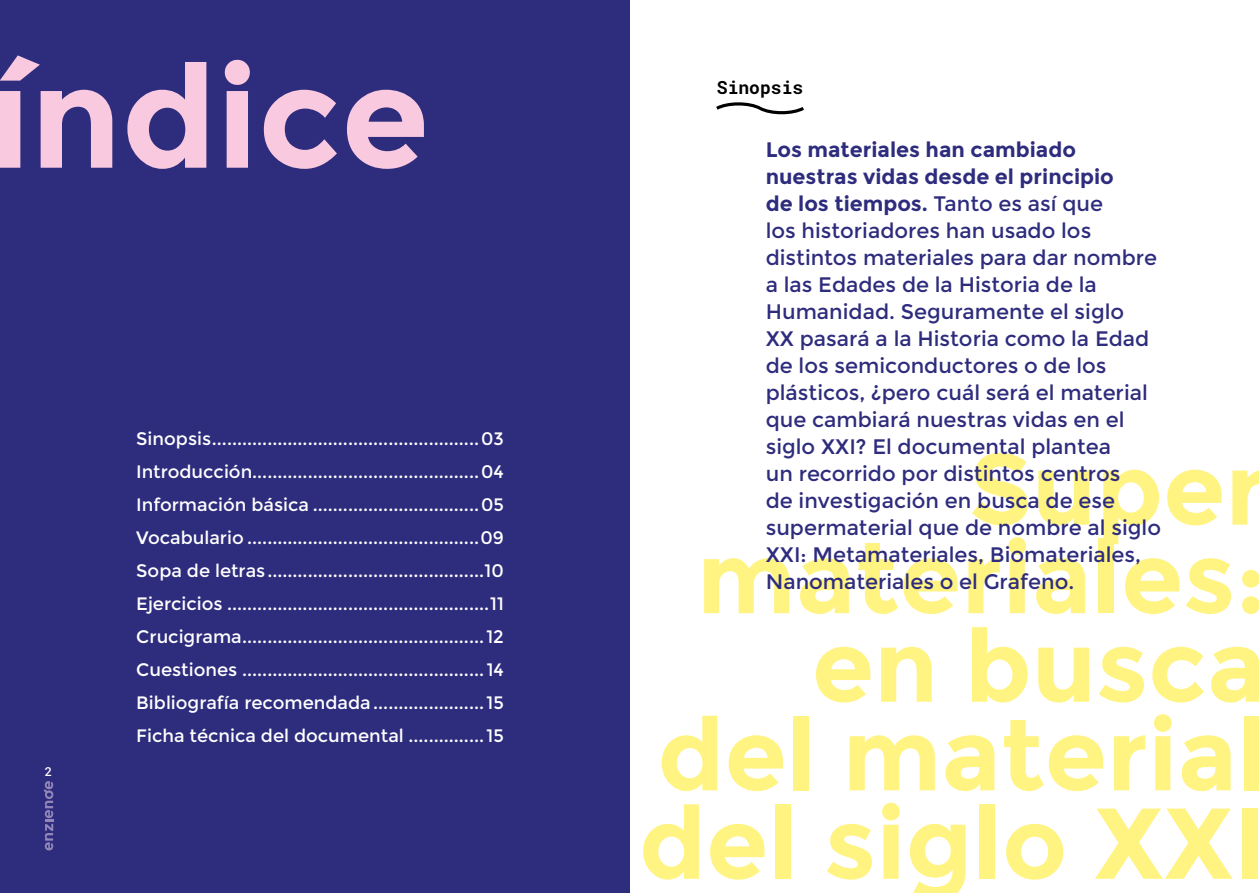
<style>
.page{position:relative;width:1259px;height:893px;background:#fff}
.page>*{position:absolute;margin:0;border:0;box-sizing:border-box;transform-origin:0 0}
.t1{font:700 142.5px "Montserrat";color:#f8c9df}
.t2{font:700 100.5px/88.5px "Montserrat";color:#fff482;text-align:right}
.t3{font:21px/27px "Montserrat";color:#2e2c7d}
.t4{font:18px/33px "Montserrat";color:#fff;text-align:justify}
.t5{font:700 18px "Roboto Mono";color:#000}
.t6{font:500 12.3px "Roboto Mono";color:#fff}
.s1{font-weight:700}
</style>
<div class="page">
<div style="left:0;top:0;width:629px;height:893px;background:#2e2c7d"></div>
<svg style="left:44px;top:781px;width:9px;height:69px"></svg>
<svg style="left:716px;top:102px;width:88px;height:13px"></svg>
<h1 class="t1" style="left:-11px;top:33px;width:442px">índice</h1>
<p class="t6" style="left:45px;top:763px;width:9px">2</p>
<p class="t4" style="left:136px;top:422px;width:369px">Sinopsis.....................................................03<br>Introducción.............................................04<br>Información básica .................................05<br>Vocabulario ..............................................09<br>Sopa de letras...........................................10<br>Ejercicios ....................................................11<br>Crucigrama................................................12<br>Cuestiones ................................................14<br>Bibliografía recomendada......................15<br>Ficha técnica del documental ...............15</p>
<p class="t5" style="left:717px;top:75px;width:88px">Sinopsis</p>
<p class="t3" style="left:766px;top:136px;width:397px"><span class="s1">Los materiales han cambiado nuestras vidas desde el principio<br>de los tiempos.</span> Tanto es así que<br>los historiadores han usado los distintos materiales para dar nombre a las Edades de la Historia de la Humanidad. Seguramente el siglo<br>XX pasará a la Historia como la Edad de los semiconductores o de los plásticos, ¿pero cuál será el material que cambiará nuestras vidas en el siglo XXI? El documental plantea<br>un recorrido por distintos centros<br>de investigación en busca de ese supermaterial que de nombre al siglo XXI: Metamateriales, Biomateriales, Nanomateriales o el Grafeno.</p>
<h2 class="t2" style="left:639px;top:445px;width:629px">Super materiales: en busca del material del siglo XXI</h2>
</div>
